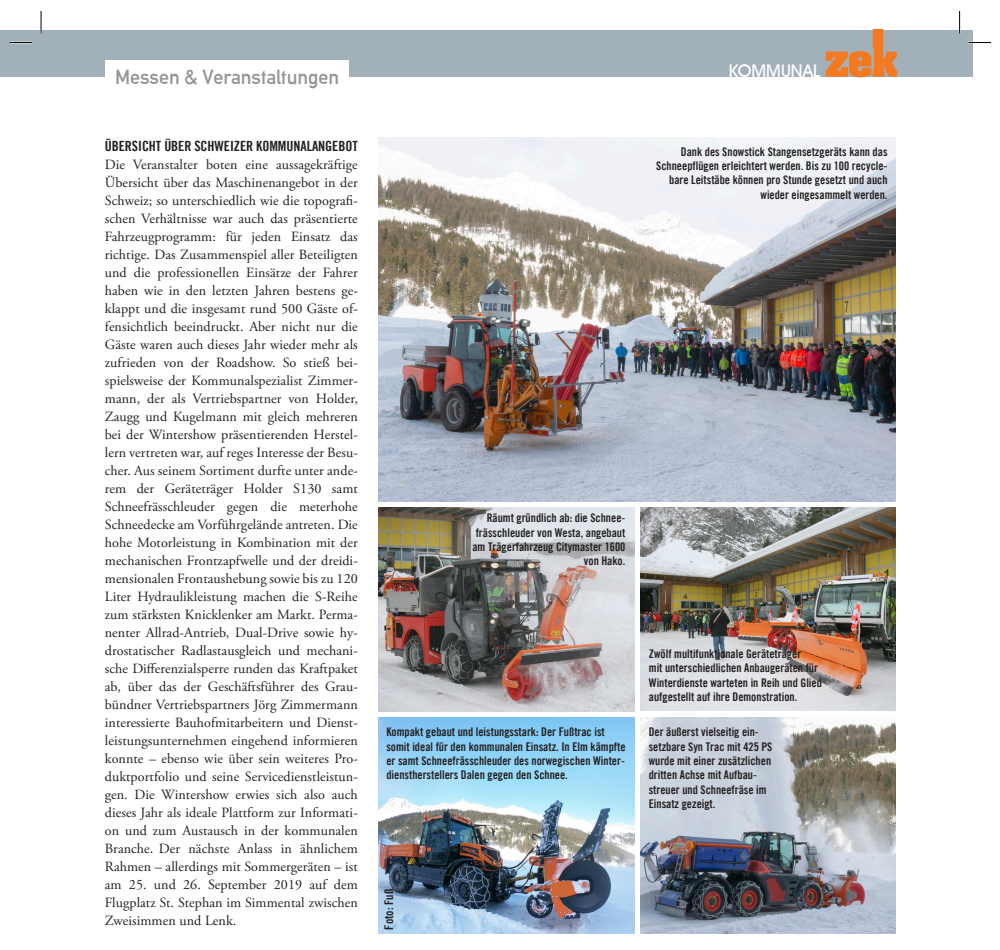
<style>
.page{position:relative;width:1000px;height:950px;background:#fff}
.page>*{position:absolute;margin:0;border:0;box-sizing:border-box;transform-origin:0 0}
.t1{font:19.95px "Alte DIN1451 Mittelschrift";color:#939598}
.t2{font:500 17.4px "Avant Garde IT Cby BT";color:#fff}
.Einleitung_mit_Initi{font:14.1px/18px "Adobe Garamond Pro";letter-spacing:.005em;color:#231f20;text-align:justify}
.Bildbeschreibung{font:12px/14.4px "Trade Got Bol Con Twe";color:#231f20}
.s1{font-family:"Trade Gothic Bold Cond Twenty"}
</style>
<div class="page">
<div style="left:0;top:30px;width:41px;height:47px;background:#a1b0b9"></div>
<div style="left:41px;top:30px;width:931px;height:47px;background:#a1b0b9"></div>
<div style="left:105px;top:60px;width:243px;height:37px;background:#fff"></div>
<svg style="left:825px;top:29px;width:72px;height:49px"></svg>
<img style="left:378px;top:718px;width:257px;height:216px">
<img style="left:378px;top:137px;width:518px;height:364px">
<img style="left:641px;top:507px;width:255px;height:204px">
<img style="left:641px;top:718px;width:255px;height:216px">
<img style="left:378px;top:507px;width:257px;height:204px">
<hr style="left:40px;top:11px;width:2px;height:23px;background:#fff">
<svg style="left:10px;top:42px;width:22px;height:1px"></svg>
<svg style="left:968px;top:42px;width:23px;height:1px"></svg>
<svg style="left:41px;top:11px;width:1px;height:23px"></svg>
<svg style="left:959px;top:11px;width:1px;height:23px"></svg>
<h1 class="t1" style="left:115px;top:65px;width:226px">Messen &amp; Veranstaltungen</h1>
<p class="t2" style="left:729px;top:60px;width:93px">KOMMUNAL</p>
<p class="Einleitung_mit_Initi" style="left:105px;top:138px;width:255px"><span class="s1">ÜBERSICHT ÜBER SCHWEIZER KOMMUNALANGEBOT </span>Die Veranstalter boten eine aussagekräftige Übersicht über das Maschinenangebot in der Schweiz; so unterschiedlich wie die topografi&shy;schen Verhältnisse war auch das präsentierte Fahrzeugprogramm: für jeden Einsatz das richtige. Das Zusammenspiel aller Beteiligten und die professionellen Einsätze der Fahrer haben wie in den letzten Jahren bestens ge&shy;klappt und die insgesamt rund 500 Gäste of&shy;fensichtlich beeindruckt. Aber nicht nur die Gäste waren auch dieses Jahr wieder mehr als zufrieden von der Roadshow. So stieß bei&shy;spielsweise der Kommunalspezialist Zimmer&shy;mann, der als Vertriebspartner von Holder, Zaugg und Kugelmann mit gleich mehreren bei der Wintershow präsentierenden Herstel&shy;lern vertreten war, auf reges Interesse der Besu&shy;cher. Aus seinem Sortiment durfte unter ande&shy;rem der Geräteträger Holder S130 samt Schneefrässchleuder gegen die meterhohe Schneedecke am Vorführgelände antreten. Die hohe Motorleistung in Kombination mit der mechanischen Frontzapfwelle und der dreidi&shy;mensionalen Frontaushebung sowie bis zu 120<br>Liter Hydraulikleistung machen die S-Reihe zum stärksten Knicklenker am Markt. Perma&shy;nenter Allrad-Antrieb, Dual-Drive sowie hy&shy;drostatischer Radlastausgleich und mechani&shy;sche Differenzialsperre runden das Kraftpaket ab, über das der Geschäftsführer des Grau&shy;bündner Vertriebspartners Jörg Zimmermann interessierte Bauhofmitarbeitern und Dienst&shy;leistungsunternehmen eingehend informieren konnte – ebenso wie über sein weiteres Pro&shy;duktportfolio und seine Servicedienstleistun&shy;gen. Die Wintershow erwies sich also auch dieses Jahr als ideale Plattform zur Informati&shy;on und zum Austausch in der kommunalen Branche. Der nächste Anlass in ähnlichem Rahmen – allerdings mit Sommergeräten – ist am 25. und 26. September 2019 auf dem Flugplatz St. Stephan im Simmental zwischen Zweisimmen und Lenk.</p>
<p class="Bildbeschreibung" style="left:656px;top:144px;width:233px;text-align:right">Dank des Snowstick Stangensetzgeräts kann das Schneepflügen erleichtert werden. Bis zu 100 recycle&shy;bare Leitstäbe können pro Stunde gesetzt und auch wieder eingesammelt werden.</p>
<p class="Bildbeschreibung" style="left:472px;top:510px;width:154px;text-align:right">Räumt gründlich ab: die Schnee&shy;frässchleuder von Westa, angebaut am Trägerfahrzeug Citymaster 1600 von Hako.</p>
<p class="Bildbeschreibung" style="left:386px;top:724px;width:241px">Kompakt gebaut und leistungsstark: Der Fußtrac ist somit ideal für den kommunalen Einsatz. In Elm kämpfte er samt Schneefrässchleuder des norwegischen Winter&shy;dienstherstellers Dalen gegen den Schnee.</p>
<p class="Bildbeschreibung" style="left:649px;top:646px;width:154px">Zwölf multifunktionale Geräteträger</p>
<p class="Bildbeschreibung" style="left:649px;top:661px;width:174px">mit unterschiedlichen Anbaugeräten für<br>Winterdienste warteten in Reih und Glied aufgestellt auf ihre Demonstration.</p>
<p class="Bildbeschreibung" style="left:649px;top:724px;width:125px">Der äußerst vielseitig ein&shy;setzbare Syn Trac mit 425 PS wurde mit einer zusätzlichen dritten Achse mit Aufbau&shy;streuer und Schneefräse im<br>Einsatz gezeigt.</p>
<p class="Bildbeschreibung" style="left:382px;top:929px;width:42px;rotate:-90deg">Foto: Fuß</p>
</div>
